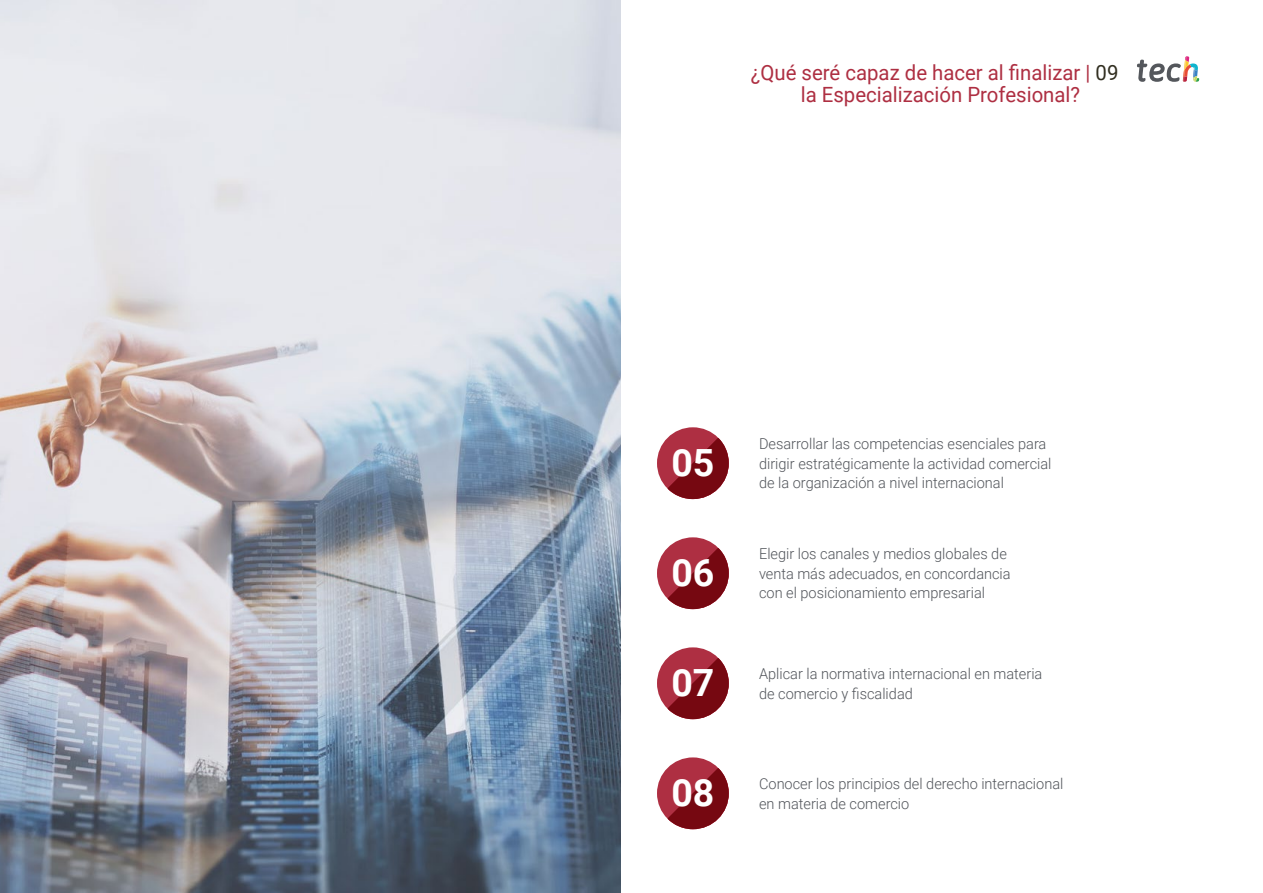
<style>
.page{position:relative;width:1263px;height:893px;background:#fff}
.page>*{position:absolute;margin:0;border:0;box-sizing:border-box;transform-origin:0 0}
.t1{font:700 37.5px "Roboto";color:#fff}
.t2{font:21px/22.5px "Roboto";color:#ae2f42;text-align:center}
.t3{font:300 15px/19.5px "Roboto";color:#52555b}
.s1{color:#312e20}
</style>
<div class="page">
<img style="left:0;top:0;width:621px;height:893px">
<div style="left:657px;top:537px;width:72px;height:72px;background:#ae2f42;border-radius:50%"></div>
<svg style="left:667px;top:548px;width:62px;height:61px"></svg>
<div style="left:657px;top:757px;width:72px;height:72px;background:#ae2f42;border-radius:50%"></div>
<svg style="left:667px;top:768px;width:62px;height:61px"></svg>
<div style="left:657px;top:647px;width:72px;height:72px;background:#ae2f42;border-radius:50%"></div>
<svg style="left:667px;top:658px;width:62px;height:61px"></svg>
<div style="left:657px;top:427px;width:72px;height:72px;background:#ae2f42;border-radius:50%"></div>
<svg style="left:667px;top:438px;width:62px;height:61px"></svg>
<svg style="left:1137px;top:56px;width:62px;height:26px"></svg>
<h2 class="t2" style="left:751px;top:60px;width:369px">¿Qué seré capaz de hacer al finalizar | <span class="s1">09 </span>la Especialización Profesional?</h2>
<h1 class="t1" style="left:671px;top:436px;width:45px">05</h1>
<p class="t3" style="left:759px;top:434px;width:294px">Desarrollar las competencias esenciales para dirigir estratégicamente la actividad comercial de la organización a nivel internacional</p>
<h1 class="t1" style="left:671px;top:546px;width:45px">06</h1>
<p class="t3" style="left:759px;top:544px;width:253px">Elegir los canales y medios globales de venta más adecuados, en concordancia con el posicionamiento empresarial</p>
<h1 class="t1" style="left:671px;top:656px;width:45px">07</h1>
<p class="t3" style="left:759px;top:663px;width:285px">Aplicar la normativa internacional en materia de comercio y fiscalidad</p>
<h1 class="t1" style="left:671px;top:766px;width:45px">08</h1>
<p class="t3" style="left:759px;top:773px;width:306px">Conocer los principios del derecho internacional en materia de comercio</p>
</div>
